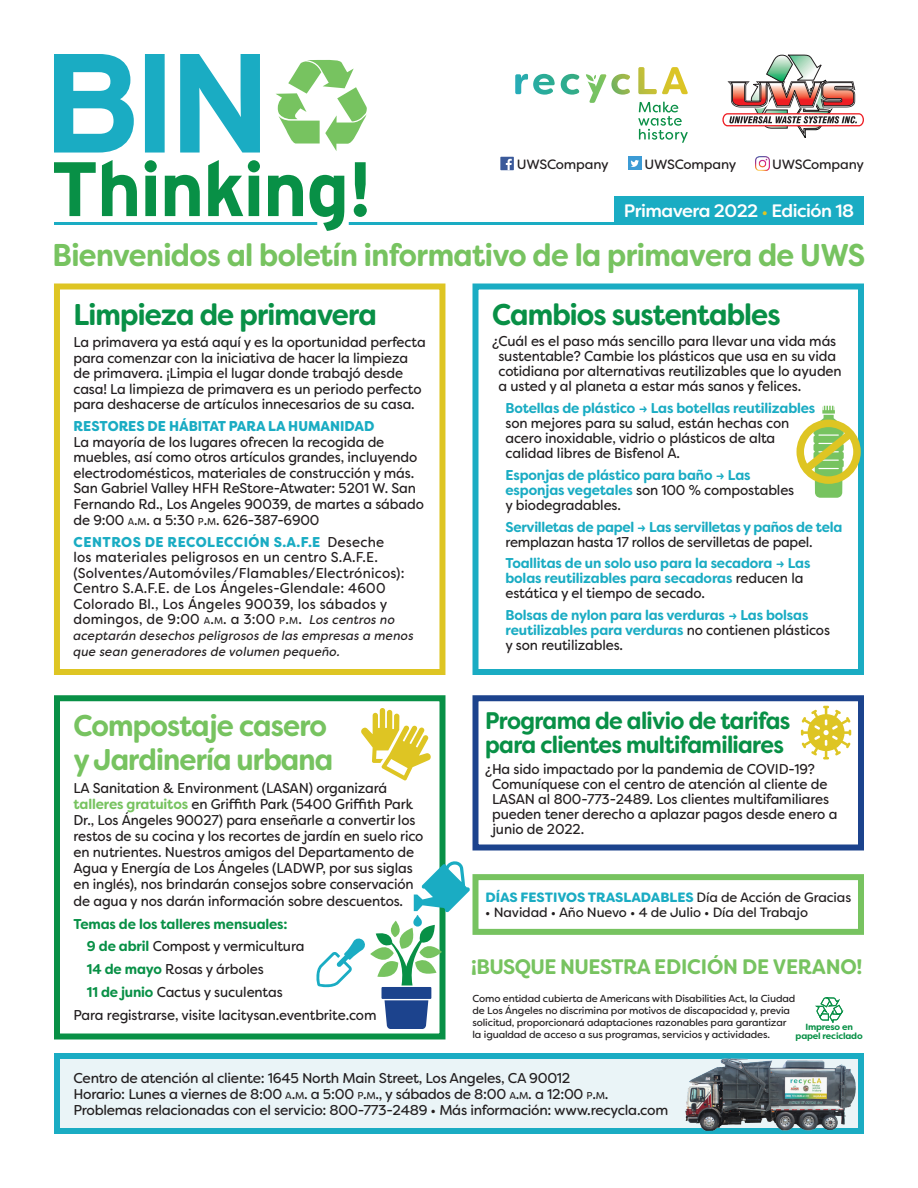
<style>
.page{position:relative;width:918px;height:1188px;background:#fff}
.page>*{position:absolute;margin:0;border:0;box-sizing:border-box;transform-origin:0 0}
.t1{font:700 31.5px "Filson Soft";letter-spacing:-.02em;color:#77c360;scale:.92 1}
.t2{font:700 30px "Filson Soft";letter-spacing:-.03em;color:#089046;scale:.93 1}
.t3{font:700 30px/33.5px "Filson Soft";letter-spacing:-.03em;color:#77c360;scale:.93 1}
.t4{font:700 24px/24px "Filson Soft";letter-spacing:-.03em;color:#089046;scale:.93 1}
.t5{font:700 21px "Filson Soft";letter-spacing:-.01em;color:#77c360;scale:.96 1}
.t6{font:500 18px "Filson Soft";letter-spacing:-.03em;color:#fff}
.t7{font:14.25px/15px "Filson Soft";letter-spacing:-.01em;color:#231f20;scale:.95 1}
.t8{font:700 14.25px/15px "Filson Soft";letter-spacing:-.01em;color:#1aacc3;scale:.95 1}
.t9{font:14.25px/15.6px "Filson Soft";letter-spacing:.015em;color:#231f20;scale:.95 1}
.t10{font:14.25px/15.9px "Filson Soft";letter-spacing:-.01em;color:#231f20}
.t11{font:900 14.25px "Filson Soft";color:#1aacc3;scale:.95 1}
.t12{font:700 14.25px "Filson Soft";letter-spacing:-.01em;color:#089046;scale:.95 1}
.t13{font:13.5px "Filson Soft";letter-spacing:-.01em;color:#231f20}
.t14{font:900 13.5px "Filson Soft";color:#1aacc3}
.t15{font:italic 12.75px/15.6px "Filson Soft";letter-spacing:.015em;color:#231f20;scale:.95 1}
.t16{font:10.2px/12px "Filson Soft";letter-spacing:-.015em;color:#231f20}
.t17{font:700 9px/9px "Filson Soft";letter-spacing:-.02em;color:#089046;text-align:center}
.s1{font-size:15px;color:#dec523}
.s2{font-size:10.05px}
.s3{font-style:inherit}
.s4{font-weight:900;color:#1aacc3}
.s5{font-style:italic;font-size:12.75px}
.s6{font-weight:700;color:#77c360}
.s7{font-weight:700;color:#089046}
.s8{font-weight:400;color:#231f20}
</style>
<div class="page">
<svg style="left:638px;top:67px;width:50px;height:27px"></svg>
<svg style="left:561px;top:74px;width:19px;height:21px"></svg>
<svg style="left:515px;top:74px;width:40px;height:21px"></svg>
<svg style="left:586px;top:74px;width:44px;height:29px"></svg>
<svg style="left:638px;top:102px;width:50px;height:41px"></svg>
<svg style="left:722px;top:54px;width:142px;height:84px"></svg>
<svg style="left:54px;top:160px;width:313px;height:71px"></svg>
<svg style="left:54px;top:54px;width:206px;height:99px"></svg>
<div style="left:500px;top:157px;width:14px;height:13px;background:#3b5a9a"></div>
<svg style="left:506px;top:159px;width:6px;height:11px"></svg>
<div style="left:628px;top:157px;width:14px;height:13px;background:#3c9bd5"></div>
<svg style="left:631px;top:160px;width:8px;height:7px"></svg>
<svg style="left:756px;top:157px;width:13px;height:13px"></svg>
<svg style="left:276px;top:60px;width:91px;height:91px"></svg>
<hr style="left:54px;top:222px;width:263px;height:3px;background:#1aacc3">
<hr style="left:349px;top:222px;width:515px;height:3px;background:#1aacc3">
<div style="left:614px;top:196px;width:250px;height:27px;background:#1aacc3"></div>
<div style="left:57px;top:1056px;width:804px;height:75px;background:#eaf4f7"></div>
<div style="left:54px;top:1053px;width:810px;height:81px;border:6px solid #1aacc3"></div>
<img style="left:686px;top:1059px;width:172px;height:72px">
<svg style="left:816px;top:998px;width:26px;height:25px"></svg>
<div style="left:54px;top:695px;width:392px;height:345px;border:6px solid #089046"></div>
<div style="left:472px;top:874px;width:392px;height:61px;border:6px solid #77c360"></div>
<div style="left:472px;top:695px;width:392px;height:155px;border:6px solid #1c438d"></div>
<div style="left:472px;top:284px;width:392px;height:391px;border:6px solid #1aacc3"></div>
<div style="left:54px;top:284px;width:391px;height:391px;border:6px solid #dec523"></div>
<svg style="left:361px;top:708px;width:70px;height:72px"></svg>
<svg style="left:385px;top:1000px;width:43px;height:29px"></svg>
<div style="left:382px;top:987px;width:49px;height:12px;background:#1c438d"></div>
<svg style="left:796px;top:406px;width:65px;height:92px"></svg>
<svg style="left:801px;top:706px;width:50px;height:54px"></svg>
<svg style="left:316px;top:861px;width:154px;height:128px"></svg>
<p class="t13" style="left:517px;top:155px;width:93px">UWSCompany</p>
<p class="t13" style="left:645px;top:155px;width:93px">UWSCompany</p>
<p class="t13" style="left:772px;top:155px;width:93px">UWSCompany</p>
<p class="t6" style="left:624px;top:199px;width:232px">Primavera 2022 <span class="s1">•</span> Edición 18</p>
<h1 class="t1" style="left:53px;top:234px;width:885px">Bienvenidos al boletín informativo de la primavera de UWS</h1>
<h2 class="t2" style="left:73px;top:295px;width:328px">Limpieza de primavera</h2>
<p class="t7" style="left:73px;top:334px;width:373px;line-height:15.6px">La primavera ya está aquí y es la oportunidad perfecta para comenzar con la iniciativa de hacer la limpieza de primavera. ¡Limpia el lugar donde trabajó desde casa! La limpieza de primavera es un periodo perfecto para deshacerse de artículos innecesarios de su casa.</p>
<p class="t11" style="left:74px;top:417px;width:318px">RESTORES DE HÁBITAT PARA LA HUMANIDAD</p>
<p class="t7" style="left:73px;top:434px;width:370px;line-height:15.6px">La mayoría de los lugares ofrecen la recogida de muebles, así como otros artículos grandes, incluyendo electrodomésticos, materiales de construcción y más.<br>San Gabriel Valley HFH ReStore-Atwater: 5201 W. San Fernando Rd., Los Angeles 90039, de martes a sábado de 9:00 <span class="s2">A</span><span class="s3">.</span><span class="s2">M</span><span class="s3">.</span> a 5:30 <span class="s2">P</span><span class="s3">.</span><span class="s2">M</span><span class="s3">.</span> 626-387-6900</p>
<p class="t9" style="left:73px;top:534px;width:350px"><span class="s4">CENTROS DE RECOLECCIÓN S.A.F.E</span> Deseche los materiales peligrosos en un centro S.A.F.E. (Solventes/Automóviles/Flamables/Electrónicos):<br>Centro S.A.F.E. de Los Ángeles-Glendale: 4600<br>Colorado Bl., Los Ángeles 90039, los sábados y domingos, de 9:00 <span class="s2">A</span><span class="s3">.</span><span class="s2">M</span>. a 3:00 <span class="s2">P</span><span class="s3">.</span><span class="s2">M</span>. <span class="s5">Los centros no</span></p>
<p class="t15" style="left:73px;top:628px;width:360px">aceptarán desechos peligrosos de las empresas a menos que sean generadores de volumen pequeño.</p>
<h2 class="t3" style="left:74px;top:709px;width:281px">Compostaje casero y Jardinería urbana</h2>
<p class="t7" style="left:74px;top:780px;width:370px;line-height:16.2px">LA Sanitation &amp; Environment (LASAN) organizará <span class="s6">talleres gratuitos</span> en Griffith Park (5400 Griffith Park Dr., Los Ángeles 90027) para enseñarle a convertir los restos de su cocina y los recortes de jardín en suelo rico en nutrientes. Nuestros amigos del Departamento de Agua y Energía de Los Ángeles (LADWP, por sus siglas en inglés), nos brindarán consejos sobre conservación de agua y nos darán información sobre descuentos.</p>
<p class="t12" style="left:74px;top:914px;width:227px">Temas de los talleres mensuales:</p>
<p class="t7" style="left:87px;top:939px;width:230px"><span class="s7">9 de abril</span> Compost y vermicultura</p>
<p class="t7" style="left:87px;top:962px;width:188px"><span class="s7">14 de mayo</span> Rosas y árboles</p>
<p class="t7" style="left:87px;top:985px;width:208px"><span class="s7">11 de junio</span> Cactus y suculentas</p>
<p class="t7" style="left:74px;top:1008px;width:320px">Para registrarse, visite lacitysan.eventbrite.com</p>
<h2 class="t2" style="left:492px;top:295px;width:312px">Cambios sustentables</h2>
<p class="t7" style="left:498px;top:334px;width:363px;text-indent:-6px">¿Cuál es el paso más sencillo para llevar una vida más sustentable? Cambie los plásticos que usa en su vida cotidiana por alternativas reutilizables que lo ayuden a usted y al planeta a estar más sanos y felices.</p>
<p class="t8" style="left:505px;top:401px;width:328px">Botellas de plástico → Las botellas reutilizables</p>
<p class="t7" style="left:506px;top:416px;width:300px">son mejores para su salud, están hechas con acero inoxidable, vidrio o plásticos de alta calidad libres de Bisfenol A.</p>
<p class="t8" style="left:506px;top:468px;width:306px">Esponjas de plástico para baño → Las esponjas vegetales <span class="s8">son 100 % compostables y biodegradables.</span></p>
<p class="t8" style="left:506px;top:519px;width:356px">Servilletas de papel → Las servilletas y paños de tela</p>
<p class="t7" style="left:506px;top:534px;width:325px">remplazan hasta 17 rollos de servilletas de papel.</p>
<p class="t8" style="left:506px;top:556px;width:322px">Toallitas de un solo uso para la secadora → Las bolas reutilizables para secadoras <span class="s8">reducen la estática y el tiempo de secado.</span></p>
<p class="t8" style="left:506px;top:608px;width:343px">Bolsas de nylon para las verduras → Las bolsas reutilizables para verduras <span class="s8">no contienen plásticos y son reutilizables.</span></p>
<h3 class="t4" style="left:485px;top:708px;width:330px">Programa de alivio de tarifas para clientes multifamiliares</h3>
<p class="t7" style="left:492px;top:762px;width:365px;text-indent:-7px">¿Ha sido impactado por la pandemia de COVID-19?<br>Comuníquese con el centro de atención al cliente de LASAN al 800-773-2489. Los clientes multifamiliares pueden tener derecho a aplazar pagos desde enero a junio de 2022.</p>
<p class="t14" style="left:485px;top:888px;width:367px">DÍAS FESTIVOS TRASLADABLES <span class="s8">Día de Acción de Gracias</span></p>
<p class="t13" style="left:485px;top:903px;width:324px">• Navidad • Año Nuevo • 4 de Julio • Día del Trabajo</p>
<h3 class="t5" style="left:471px;top:953px;width:409px">¡BUSQUE NUESTRA EDICIÓN DE VERANO!</h3>
<p class="t16" style="left:472px;top:992px;width:324px">Como entidad cubierta de Americans with Disabilities Act, la Ciudad de Los Ángeles no discrimina por motivos de discapacidad y, previa solicitud, proporcionará adaptaciones razonables para garantizar la igualdad de acceso a sus programas, servicios y actividades.</p>
<p class="t17" style="left:796px;top:1022px;width:69px">Impreso en papel reciclado</p>
<p class="t10" style="left:74px;top:1070px;width:596px">Centro de atención al cliente: 1645 North Main Street, Los Angeles, CA 90012<br>Horario: Lunes a viernes de 8:00 <span class="s2">A</span><span class="s3">.</span><span class="s2">M</span>. a 5:00 <span class="s2">P</span><span class="s3">.</span><span class="s2">M</span>., y sábados de 8:00 <span class="s2">A</span><span class="s3">.</span><span class="s2">M</span>. a 12:00 <span class="s2">P</span><span class="s3">.</span><span class="s2">M</span>.<br>Problemas relacionadas con el servicio: 800-773-2489 • Más información: www.recycla.com</p>
</div>
